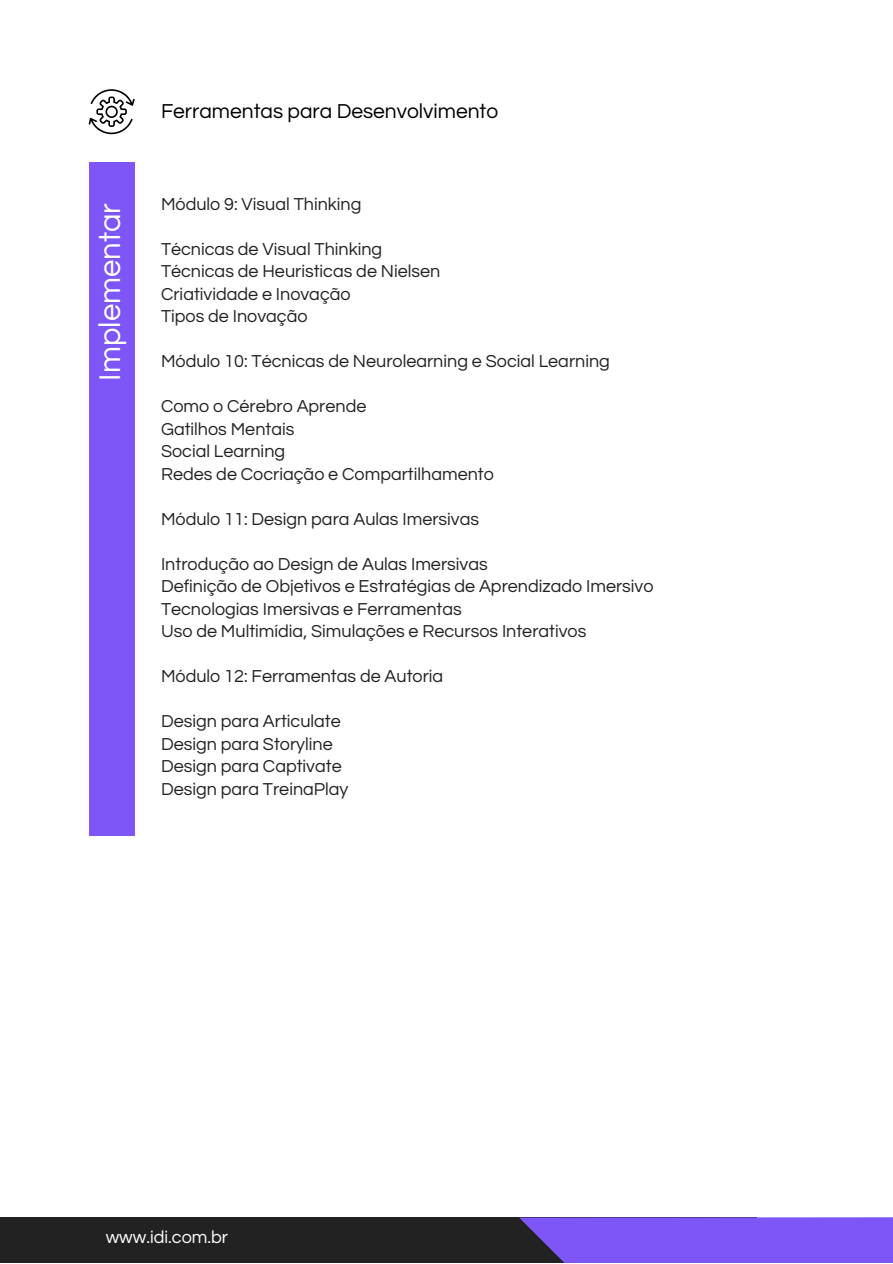
<style>
.page{position:relative;width:893px;height:1264px;background:#fff}
.page>*{position:absolute;margin:0;border:0;box-sizing:border-box;transform-origin:0 0}
.t1{font:31.05px "Questrial";color:#fff}
.t2{font:21px "Questrial";color:#000}
.t3{font:18px "Questrial";color:#222}
.t4{font:18px "Questrial";color:#fff}
</style>
<div class="page">
<div style="left:0;top:1217px;width:756px;height:45px;background:#222"></div>
<svg style="left:519px;top:1217px;width:373px;height:45px"></svg>
<div style="left:89px;top:162px;width:46px;height:674px;background:#7e55f6"></div>
<svg style="left:89px;top:89px;width:46px;height:45px"></svg>
<p class="t1" style="left:95px;top:380px;width:179px;rotate:-90deg">Implementar</p>
<p class="t2" style="left:161px;top:100px;width:339px">Ferramentas para Desenvolvimento</p>
<p class="t3" style="left:161px;top:195px;width:202px">Módulo 9: Visual Thinking</p>
<p class="t3" style="left:161px;top:240px;width:223px">Técnicas de Visual Thinking</p>
<p class="t3" style="left:161px;top:262px;width:281px">Técnicas de Heuristicas de Nielsen</p>
<p class="t3" style="left:161px;top:285px;width:191px">Criatividade e Inovação</p>
<p class="t3" style="left:161px;top:307px;width:148px">Tipos de Inovação</p>
<p class="t3" style="left:161px;top:352px;width:450px">Módulo 10: Técnicas de Neurolearning e Social Learning</p>
<p class="t3" style="left:161px;top:397px;width:207px">Como o Cérebro Aprende</p>
<p class="t3" style="left:161px;top:420px;width:135px">Gatilhos Mentais</p>
<p class="t3" style="left:161px;top:442px;width:126px">Social Learning</p>
<p class="t3" style="left:161px;top:465px;width:334px">Redes de Cocriação e Compartilhamento</p>
<p class="t3" style="left:161px;top:510px;width:319px">Módulo 11: Design para Aulas Imersivas</p>
<p class="t3" style="left:161px;top:555px;width:328px">Introdução ao Design de Aulas Imersivas</p>
<p class="t3" style="left:161px;top:577px;width:494px">Definição de Objetivos e Estratégias de Aprendizado Imersivo</p>
<p class="t3" style="left:161px;top:600px;width:302px">Tecnologias Imersivas e Ferramentas</p>
<p class="t3" style="left:161px;top:622px;width:427px">Uso de Multimídia, Simulações e Recursos Interativos</p>
<p class="t3" style="left:161px;top:667px;width:284px">Módulo 12: Ferramentas de Autoria</p>
<p class="t3" style="left:161px;top:712px;width:181px">Design para Articulate</p>
<p class="t3" style="left:161px;top:734px;width:173px">Design para Storyline</p>
<p class="t3" style="left:161px;top:757px;width:182px">Design para Captivate</p>
<p class="t3" style="left:161px;top:779px;width:189px">Design para TreinaPlay</p>
<p class="t4" style="left:106px;top:1228px;width:124px">www.idi.com.br</p>
</div>
